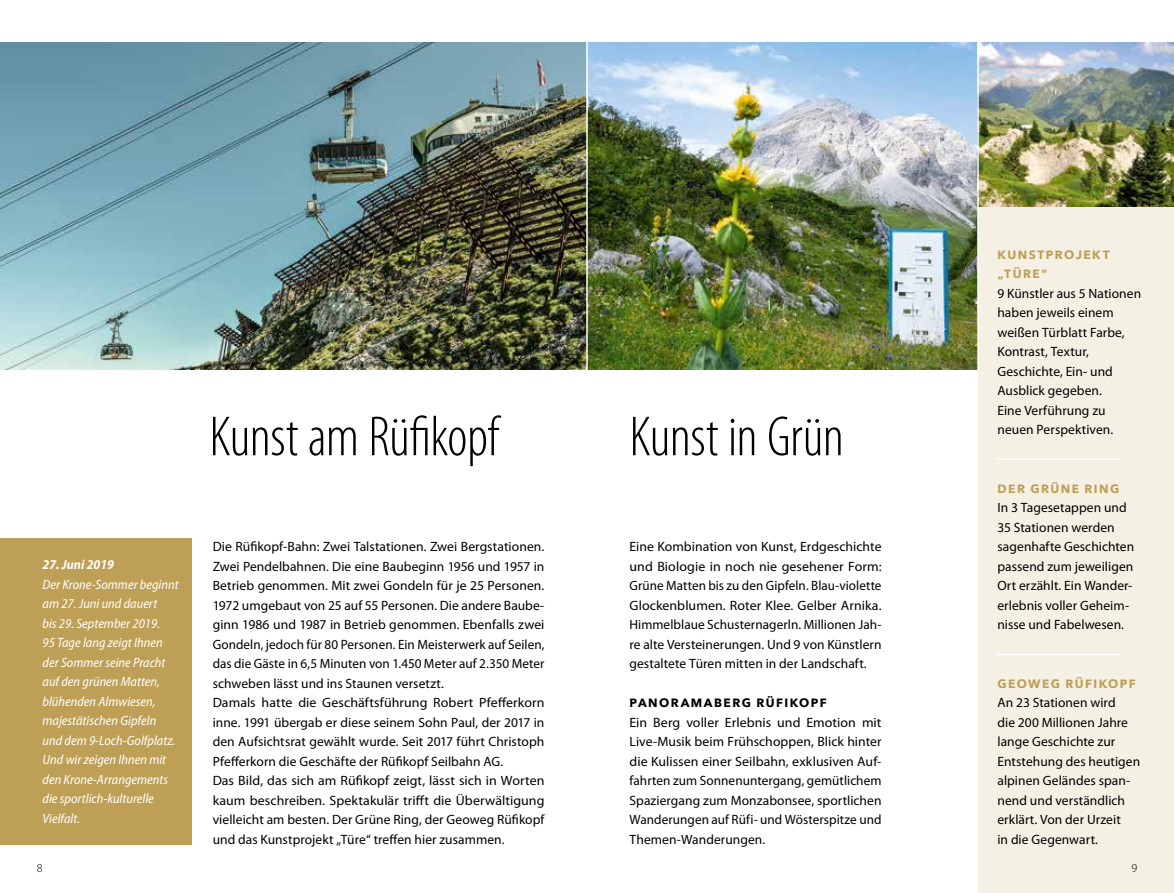
<style>
.page{position:relative;width:1174px;height:893px;background:#fff}
.page>*{position:absolute;margin:0;border:0;box-sizing:border-box;transform-origin:0 0}
.t1{font:300 condensed 57px "Myriad Pro";letter-spacing:-.01em;color:#000}
.t2{font:13.5px/19.5px "Myriad Pro";letter-spacing:.005em;color:#000}
.t3{font:italic semi-condensed 13.5px/19.5px "Myriad Pro";color:#fff}
.t4{font:italic 700 semi-condensed 13.5px "Myriad Pro";color:#fff}
.t5{font:700 12px/19.5px "Avenir Next";letter-spacing:.12em;color:#be9f56}
.t6{font:700 12px "Avenir Next";letter-spacing:.12em;color:#000}
.t7{font:300 12px "Myriad Pro";color:#000}
</style>
<div class="page">
<img style="left:0;top:43px;width:586px;height:327px">
<img style="left:588px;top:43px;width:389px;height:327px">
<div style="left:978px;top:44px;width:196px;height:849px;background:#f5f0e4"></div>
<img style="left:978px;top:43px;width:196px;height:163px">
<div style="left:0;top:538px;width:191px;height:306px;background:#be9f56"></div>
<hr style="left:997px;top:458px;width:122px;height:2px;background:#fff">
<hr style="left:997px;top:654px;width:122px;height:1px;background:#fff">
<p class="t4" style="left:43px;top:557px;width:73px">27. Juni 2019</p>
<p class="t3" style="left:43px;top:575px;width:138px">Der Krone-Sommer beginnt am 27. Juni und dauert<br>bis 29. September 2019.<br>95 Tage lang zeigt Ihnen der Sommer seine Pracht auf den grünen Matten, blühenden Almwiesen, majestätischen Gipfeln und dem 9-Loch-Golfplatz.<br>Und wir zeigen Ihnen mit den Krone-Arrangements die sportlich-kulturelle<br>Vielfalt.</p>
<h1 class="t1" style="left:209px;top:403px;width:290px">Kunst am Rüfikopf</h1>
<p class="t2" style="left:213px;top:537px;width:333px">Die Rüfikopf-Bahn: Zwei Talstationen. Zwei Bergstationen.<br>Zwei Pendelbahnen. Die eine Baubeginn 1956 und 1957 in Betrieb genommen. Mit zwei Gondeln für je 25 Personen.<br>1972 umgebaut von 25 auf 55 Personen. Die andere Baube&shy;ginn 1986 und 1987 in Betrieb genommen. Ebenfalls zwei Gondeln, jedoch für 80 Personen. Ein Meisterwerk auf Seilen, das die Gäste in 6,5 Minuten von 1.450 Meter auf 2.350 Meter schweben lässt und ins Staunen versetzt.<br>Damals hatte die Geschäftsführung Robert Pfefferkorn inne. 1991 übergab er diese seinem Sohn Paul, der 2017 in den Aufsichtsrat gewählt wurde. Seit 2017 führt Christoph Pfefferkorn die Geschäfte der Rüfikopf Seilbahn AG.<br>Das Bild, das sich am Rüfikopf zeigt, lässt sich in Worten kaum beschreiben. Spektakulär trifft die Überwältigung vielleicht am besten. Der Grüne Ring, der Geoweg Rüfikopf und das Kunstprojekt „Türe“ treffen hier zusammen.</p>
<h1 class="t1" style="left:629px;top:403px;width:216px">Kunst in Grün</h1>
<p class="t2" style="left:629px;top:537px;width:253px;text-align:justify">Eine Kombination von Kunst, Erdgeschichte und Biologie in noch nie gesehener Form:<br>Grüne Matten bis zu den Gipfeln. Blau-violette Glockenblumen. Roter Klee. Gelber Arnika.<br>Himmelblaue Schusternagerln. Millionen Jah&shy;re alte Versteinerungen. Und 9 von Künstlern gestaltete Türen mitten in der Landschaft.</p>
<p class="t6" style="left:629px;top:693px;width:199px">PANORAMABERG RÜFIKOPF</p>
<p class="t2" style="left:629px;top:712px;width:253px;text-align:justify">Ein Berg voller Erlebnis und Emotion mit Live-Musik beim Frühschoppen, Blick hinter die Kulissen einer Seilbahn, exklusiven Auf&shy;fahrten zum Sonnenuntergang, gemütlichem Spaziergang zum Monzabonsee, sportlichen Wanderungen auf Rüfi- und Wösterspitze und Themen-Wanderungen.</p>
<p class="t5" style="left:997px;top:245px;width:114px">KUNSTPROJEKT „TÜRE“</p>
<p class="t2" style="left:997px;top:283px;width:145px">9 Künstler aus 5 Nationen haben jeweils einem weißen Türblatt Farbe,<br>Kontrast, Textur,<br>Geschichte, Ein- und<br>Ausblick gegeben.<br>Eine Verführung zu neuen Perspektiven.</p>
<p class="t5" style="left:997px;top:479px;width:123px">DER GRÜNE RING</p>
<p class="t2" style="left:997px;top:498px;width:138px">In 3 Tagesetappen und<br>35 Stationen werden sagenhafte Geschichten passend zum jeweiligen<br>Ort erzählt. Ein Wander&shy;erlebnis voller Geheim&shy;nisse und Fabelwesen.</p>
<p class="t5" style="left:997px;top:674px;width:140px">GEOWEG RÜFIKOPF</p>
<p class="t2" style="left:997px;top:693px;width:144px">An 23 Stationen wird<br>die 200 Millionen Jahre lange Geschichte zur<br>Entstehung des heutigen alpinen Geländes span&shy;nend und verständlich erklärt. Von der Urzeit<br>in die Gegenwart.</p>
<p class="t7" style="left:37px;top:860px;width:7px">8</p>
<p class="t7" style="left:1131px;top:860px;width:7px">9</p>
</div>
